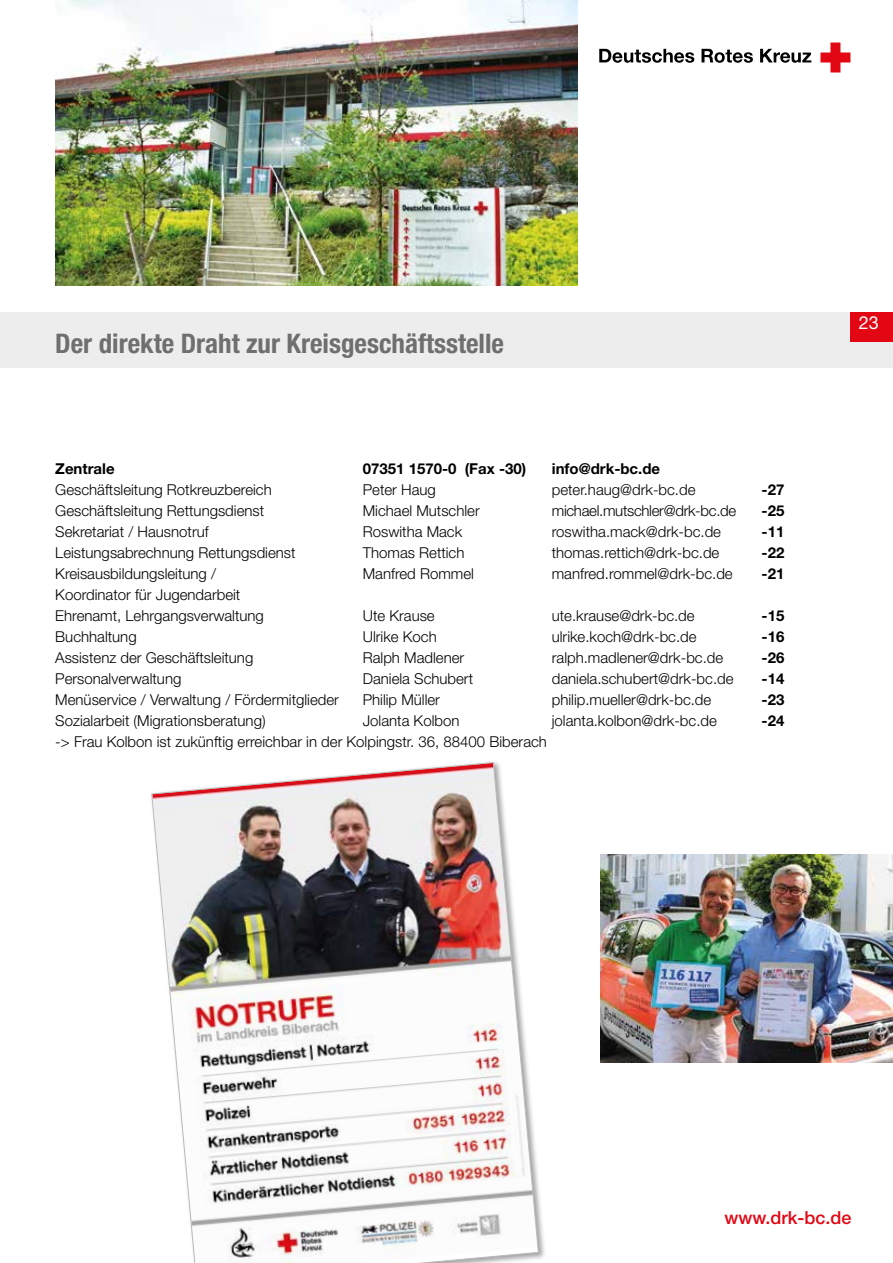
<style>
.page{position:relative;width:893px;height:1263px;background:#fff}
.page>*{position:absolute;margin:0;border:0;box-sizing:border-box;transform-origin:0 0}
.t1{font:700 condensed 27px "Helvetica Neue LT Std";color:#706f6f}
.t2{font:500 18px "Helvetica Neue LT Std";color:#e30613}
.t3{font:18px "Helvetica Neue LT Std";color:#fff}
.t4{font:300 15px/21px "Helvetica Neue LT Std";color:#000}
.t5{font:700 15px "Helvetica Neue LT Std";color:#000}
.t6{font:300 15px "Helvetica Neue LT Std";letter-spacing:-.02em;color:#000}
</style>
<div class="page">
<svg style="left:820px;top:43px;width:30px;height:29px"></svg>
<svg style="left:599px;top:49px;width:95px;height:14px"></svg>
<svg style="left:701px;top:49px;width:52px;height:14px"></svg>
<svg style="left:760px;top:49px;width:51px;height:14px"></svg>
<div style="left:0;top:313px;width:893px;height:55px;background:#ededed"></div>
<div style="left:850px;top:312px;width:43px;height:30px;background:#e30613"></div>
<img style="left:55px;top:0;width:523px;height:285px">
<img style="left:151px;top:762px;width:388px;height:501px">
<img style="left:601px;top:854px;width:292px;height:208px">
<h1 class="t1" style="left:55px;top:327px;width:450px">Der direkte Draht zur Kreisgeschäftsstelle</h1>
<p class="t5" style="left:55px;top:459px;width:61px">Zentrale</p>
<p class="t5" style="left:363px;top:459px;width:165px">07351 1570-0 (Fax -30)</p>
<p class="t5" style="left:552px;top:459px;width:110px">info@drk-bc.de</p>
<p class="t4" style="left:55px;top:479px;width:218px">Geschäftsleitung Rotkreuzbereich</p>
<p class="t4" style="left:363px;top:479px;width:75px">Peter Haug</p>
<p class="t4" style="left:552px;top:479px;width:145px">peter.haug@drk-bc.de</p>
<p class="t5" style="left:761px;top:480px;width:24px">-27</p>
<p class="t4" style="left:55px;top:500px;width:210px">Geschäftsleitung Rettungsdienst</p>
<p class="t4" style="left:363px;top:500px;width:118px">Michael Mutschler</p>
<p class="t6" style="left:552px;top:501px;width:186px">michael.mutschler@drk-bc.de</p>
<p class="t5" style="left:761px;top:501px;width:24px">-25</p>
<p class="t4" style="left:55px;top:521px;width:155px">Sekretariat / Hausnotruf</p>
<p class="t4" style="left:363px;top:521px;width:101px">Roswitha Mack</p>
<p class="t4" style="left:552px;top:521px;width:171px">roswitha.mack@drk-bc.de</p>
<p class="t5" style="left:761px;top:522px;width:24px">-11</p>
<p class="t4" style="left:55px;top:542px;width:242px">Leistungsabrechnung Rettungsdienst</p>
<p class="t4" style="left:363px;top:542px;width:103px">Thomas Rettich</p>
<p class="t4" style="left:552px;top:542px;width:169px">thomas.rettich@drk-bc.de</p>
<p class="t5" style="left:761px;top:543px;width:24px">-22</p>
<p class="t4" style="left:55px;top:563px;width:162px">Kreisausbildungsleitung /</p>
<p class="t4" style="left:363px;top:563px;width:113px">Manfred Rommel</p>
<p class="t4" style="left:552px;top:563px;width:182px">manfred.rommel@drk-bc.de</p>
<p class="t5" style="left:761px;top:564px;width:24px">-21</p>
<p class="t4" style="left:55px;top:584px;width:210px">Koordinator für Jugendarbeit<br>Ehrenamt, Lehrgangsverwaltung</p>
<p class="t4" style="left:363px;top:605px;width:73px">Ute Krause</p>
<p class="t4" style="left:552px;top:605px;width:144px">ute.krause@drk-bc.de</p>
<p class="t5" style="left:761px;top:606px;width:24px">-15</p>
<p class="t4" style="left:55px;top:626px;width:83px">Buchhaltung</p>
<p class="t4" style="left:363px;top:626px;width:75px">Ulrike Koch</p>
<p class="t4" style="left:552px;top:626px;width:146px">ulrike.koch@drk-bc.de</p>
<p class="t5" style="left:761px;top:627px;width:24px">-16</p>
<p class="t4" style="left:55px;top:647px;width:200px">Assistenz der Geschäftsleitung</p>
<p class="t4" style="left:363px;top:647px;width:103px">Ralph Madlener</p>
<p class="t4" style="left:552px;top:647px;width:173px">ralph.madlener@drk-bc.de</p>
<p class="t5" style="left:761px;top:648px;width:24px">-26</p>
<p class="t4" style="left:55px;top:668px;width:128px">Personalverwaltung</p>
<p class="t4" style="left:363px;top:668px;width:112px">Daniela Schubert</p>
<p class="t4" style="left:552px;top:668px;width:183px">daniela.schubert@drk-bc.de</p>
<p class="t5" style="left:761px;top:669px;width:24px">-14</p>
<p class="t4" style="left:55px;top:689px;width:285px">Menüservice / Verwaltung / Fördermitglieder</p>
<p class="t4" style="left:363px;top:689px;width:79px">Philip Müller</p>
<p class="t4" style="left:552px;top:689px;width:161px">philip.mueller@drk-bc.de</p>
<p class="t5" style="left:761px;top:690px;width:24px">-23</p>
<p class="t4" style="left:55px;top:710px;width:212px">Sozialarbeit (Migrationsberatung)</p>
<p class="t4" style="left:363px;top:710px;width:98px">Jolanta Kolbon</p>
<p class="t4" style="left:552px;top:710px;width:167px">jolanta.kolbon@drk-bc.de</p>
<p class="t5" style="left:761px;top:711px;width:24px">-24</p>
<p class="t4" style="left:55px;top:731px;width:493px">-&gt; Frau Kolbon ist zukünftig erreichbar in der Kolpingstr. 36, 88400 Biberach</p>
<p class="t3" style="left:859px;top:311px;width:22px">23</p>
<p class="t2" style="left:724px;top:1207px;width:129px">www.drk-bc.de</p>
</div>
